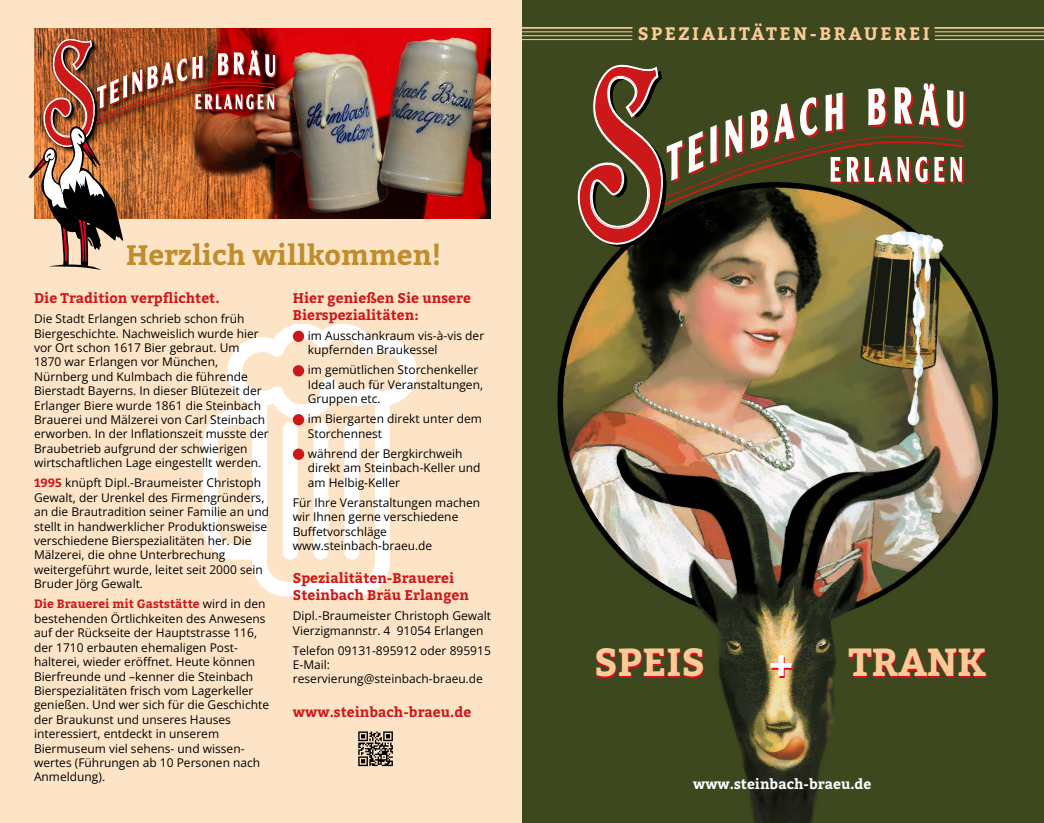
<style>
.page{position:relative;width:1044px;height:823px;background:#fff}
.page>*{position:absolute;margin:0;border:0;box-sizing:border-box;transform-origin:0 0}
.t1{font:700 39px "Bitter";color:#fbcb97}
.t2{font:700 39px "Bitter";color:#fff}
.t3{font:700 28px "Bitter";color:#bf8d2d}
.t4{font:700 18px "Bitter";letter-spacing:.14em;color:#fbcb97}
.t5{font:700 14px/16.8px "Bitter";color:#cd181a}
.t6{font:700 14px "Bitter";color:#fff}
.t7{font:12px/14.4px "Open Sans";color:#000}
.t8{font:700 12px "Bitter";color:#cd181a}
.s1{font-family:"Bitter";font-weight:700;color:#cd181a}
.s2{font-family:"Open Sans";font-weight:400;color:#000}
</style>
<div class="page">
<img style="left:522px;top:0;width:521px;height:822px">
<hr style="left:522px;top:28px;width:110px;height:1px;background:#fbcb97">
<hr style="left:522px;top:32px;width:110px;height:1px;background:#fbcb97">
<hr style="left:522px;top:35px;width:110px;height:1px;background:#fbcb97">
<hr style="left:522px;top:39px;width:110px;height:1px;background:#fbcb97">
<hr style="left:934px;top:28px;width:109px;height:1px;background:#fbcb97">
<hr style="left:934px;top:32px;width:109px;height:1px;background:#fbcb97">
<hr style="left:934px;top:35px;width:109px;height:1px;background:#fbcb97">
<hr style="left:934px;top:39px;width:109px;height:1px;background:#fbcb97">
<div style="left:0;top:0;width:522px;height:822px;background:#fee4c7"></div>
<img style="left:34px;top:28px;width:456px;height:191px">
<svg style="left:358px;top:731px;width:35px;height:34px"></svg>
<svg style="left:553px;top:57px;width:412px;height:218px;background:#645637"></svg>
<div style="left:41px;top:36px;width:242px;height:118px;background:#000;opacity:.75"></div>
<img style="left:29px;top:34px;width:247px;height:236px">
<svg style="left:203px;top:323px;width:214px;height:273px"></svg>
<div style="left:344px;top:422px;width:15px;height:137px;background:#fff;border-radius:7px"></div>
<div style="left:313px;top:422px;width:15px;height:137px;background:#fff;border-radius:7px"></div>
<div style="left:283px;top:422px;width:14px;height:137px;background:#fff;border-radius:7px"></div>
<div style="left:293px;top:330px;width:11px;height:12px;background:#cd181a;border-radius:50%"></div>
<div style="left:293px;top:365px;width:11px;height:11px;background:#cd181a;border-radius:50%"></div>
<div style="left:293px;top:414px;width:11px;height:11px;background:#cd181a;border-radius:50%"></div>
<div style="left:293px;top:448px;width:11px;height:11px;background:#cd181a;border-radius:50%"></div>
<h2 class="t3" style="left:126px;top:237px;width:317px">Herzlich willkommen!</h2>
<p class="t5" style="left:34px;top:290px;width:187px">Die Tradition verpflichtet.</p>
<p class="t7" style="left:34px;top:311px;width:236px">Die Stadt Erlangen schrieb schon früh Biergeschichte. Nachweislich wurde hier vor Ort schon 1617 Bier gebraut. Um 1870 war Erlangen vor München, Nürnberg und Kulmbach die führende Bierstadt Bayerns. In dieser Blütezeit der Erlanger Biere wurde 1861 die Steinbach Brauerei und Mälzerei von Carl Steinbach erworben. In der Inflationszeit musste der Braubetrieb aufgrund der schwierigen wirtschaftlichen Lage eingestellt werden.</p>
<p class="t7" style="left:34px;top:475px;width:236px"><span class="s1">1995</span> knüpft Dipl.-Braumeister Christoph Gewalt, der Urenkel des Firmengründers, an die Brautradition seiner Familie an und stellt in handwerklicher Produktionsweise verschiedene Bierspezialitäten her. Die Mälzerei, die ohne Unterbrechung weitergeführt wurde, leitet seit 2000 sein Bruder Jörg Gewalt.</p>
<p class="t8" style="left:34px;top:596px;width:233px">Die Brauerei mit Gaststätte <span class="s2">wird in den</span></p>
<p class="t7" style="left:34px;top:610px;width:236px">bestehenden Örtlichkeiten des Anwesens auf der Rückseite der Hauptstrasse 116, der 1710 erbauten ehemaligen Post&shy;halterei, wieder eröffnet. Heute können Bierfreunde und –kenner die Steinbach Bierspezialitäten frisch vom Lagerkeller genießen. Und wer sich für die Geschichte der Braukunst und unseres Hauses interessiert, entdeckt in unserem Biermuseum viel sehens- und wissen&shy;wertes (Führungen ab 10 Personen nach Anmeldung).</p>
<p class="t5" style="left:293px;top:290px;width:179px">Hier genießen Sie unsere<br>Bierspezialitäten:</p>
<p class="t7" style="left:308px;top:328px;width:178px">im Ausschankraum vis-à-vis der kupfernden Braukessel</p>
<p class="t7" style="left:308px;top:362px;width:177px">im gemütlichen Storchenkeller<br>Ideal auch für Veranstaltungen,<br>Gruppen etc.</p>
<p class="t7" style="left:308px;top:411px;width:175px">im Biergarten direkt unter dem<br>Storchennest</p>
<p class="t7" style="left:308px;top:446px;width:174px">während der Bergkirchweih direkt am Steinbach-Keller und am Helbig-Keller</p>
<p class="t7" style="left:293px;top:494px;width:189px">Für Ihre Veranstaltungen machen wir Ihnen gerne verschiedene<br>Buffetvorschläge www.steinbach-braeu.de</p>
<p class="t5" style="left:293px;top:570px;width:178px">Spezialitäten-Brauerei<br>Steinbach Bräu Erlangen</p>
<p class="t7" style="left:293px;top:608px;width:200px">Dipl.-Braumeister Christoph Gewalt<br>Vierzigmannstr. 4 91054 Erlangen</p>
<p class="t7" style="left:293px;top:642px;width:199px">Telefon 09131-895912 oder 895915<br>E-Mail: reservierung@steinbach-braeu.de</p>
<p class="t5" style="left:293px;top:703px;width:180px">www.steinbach-braeu.de</p>
<h3 class="t4" style="left:637px;top:22px;width:293px">SPEZIALITÄTEN-BRAUEREI</h3>
<h1 class="t1" style="left:594px;top:636px;width:112px">SPEIS</h1>
<h1 class="t2" style="left:769px;top:636px;width:26px">+</h1>
<h1 class="t1" style="left:848px;top:636px;width:138px">TRANK</h1>
<p class="t6" style="left:693px;top:774px;width:180px">www.steinbach-braeu.de</p>
</div>
